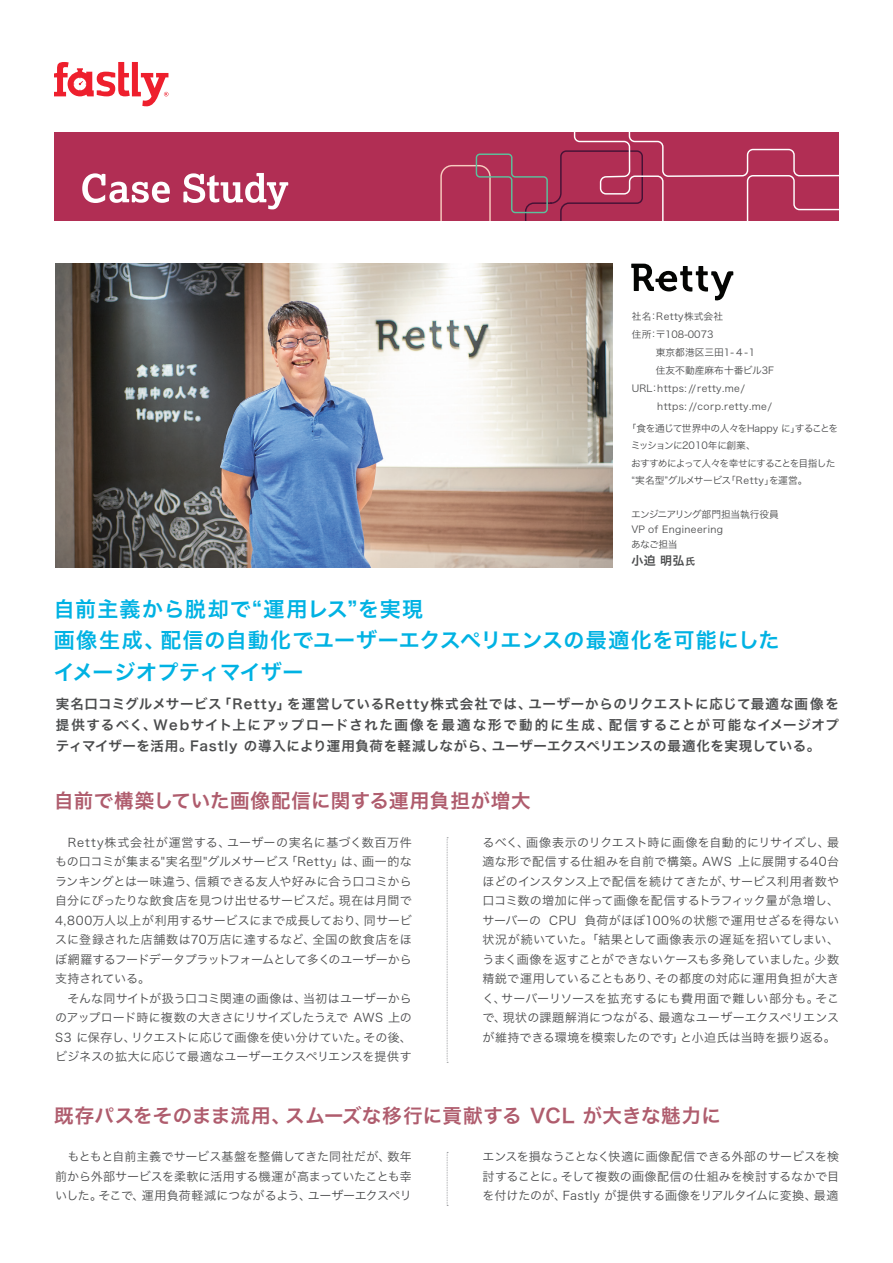
<style>
.page{position:relative;width:893px;height:1263px;background:#fff}
.page>*{position:absolute;margin:0;border:0;box-sizing:border-box;transform-origin:0 0}
.t1{font:21px/31.5px "Hira Kaku Pro N W6";letter-spacing:.025em;color:#00b2e3}
.t2{font:19.5px "Hira Kaku Pro N W6";letter-spacing:.02em;color:#af5c6d}
.t3{font:13.5px/21px "Hira Kaku Pro N W6";letter-spacing:.03em;color:#4b4c4d;text-align:justify}
.t4{font:12px/19.5px "Hira Kaku Pro N W3";color:#4b4c4d;text-align:justify}
.t5{font:12px "Hira Kaku Pro W6";color:#4b4c4d}
.t6{font:9.75px/17.2px "Hira Kaku Pro W3";letter-spacing:-.06em;color:#4b4c4d}
.t7{font:9.75px/15px "Hira Kaku Pro W3";color:#4b4c4d}
.t8{font:9.75px "Hira Kaku Pro W3";letter-spacing:.04em;color:#4b4c4d}
.s1{font-size:9.75px}
</style>
<div class="page">
<img style="left:55px;top:263px;width:557px;height:305px">
<svg style="left:447px;top:837px;width:1px;height:226px"></svg>
<svg style="left:447px;top:1152px;width:1px;height:54px"></svg>
<div style="left:54px;top:132px;width:785px;height:89px;background:#b12e54"></div>
<svg style="left:440px;top:132px;width:399px;height:89px"></svg>
<svg style="left:82px;top:173px;width:206px;height:36px"></svg>
<svg style="left:54px;top:62px;width:114px;height:44px"></svg>
<svg style="left:631px;top:264px;width:102px;height:37px"></svg>
<p class="t8" style="left:632px;top:307px;width:93px">社名：Retty株式会社</p>
<p class="t7" style="left:632px;top:326px;width:96px">住所：〒108-0073 　</p>
<p class="t7" style="left:656px;top:344px;width:101px">東京都港区三田1- 4 -1</p>
<p class="t7" style="left:656px;top:362px;width:120px">住友不動産麻布十番ビル3F</p>
<p class="t8" style="left:632px;top:379px;width:115px">URL：https://retty.me/</p>
<p class="t8" style="left:632px;top:397px;width:142px">　　 https: //corp.retty.me/</p>
<p class="t6" style="left:631px;top:419px;width:209px;text-indent:-4px">「食を通じて世界中の人々をHappy に」することをミッションに2010年に創業、<br>おすすめによって人々を幸せにすることを目指した“実名型”グルメサービス「Retty」を運営。</p>
<p class="t7" style="left:631px;top:506px;width:149px">エンジニアリング部門担当執行役員<br>VP of Engineering<br>あなご担当</p>
<p class="t5" style="left:632px;top:549px;width:65px">小迫 明弘<span class="s1">氏</span></p>
<h1 class="t1" style="left:54px;top:592px;width:727px">自前主義から脱却で“運用レス”を実現<br>画像生成、配信の自動化でユーザーエクスペリエンスの最適化を可能にしたイメージオプティマイザー</h1>
<p class="t3" style="left:56px;top:693px;width:785px">実名口コミグルメサービス「Retty」を運営しているRetty株式会社では、ユーザーからのリクエストに応じて最適な画像を提供するべく、Webサイト上にアップロードされた画像を最適な形で動的に生成、配信することが可能なイメージオプティマイザーを活用。Fastly の導入により運用負荷を軽減しながら、ユーザーエクスペリエンスの最適化を実現している。</p>
<h2 class="t2" style="left:54px;top:783px;width:478px">自前で構築していた画像配信に関する運用負担が増大</h2>
<p class="t4" style="left:55px;top:831px;width:358px;text-align:left">　Retty株式会社が運営する、ユーザーの実名に基づく数百万件もの口コミが集まる"実名型"グルメサービス「Retty」は、画一的なランキングとは一味違う、信頼できる友人や好みに合う口コミから自分にぴったりな飲食店を見つけ出せるサービスだ。現在は月間で4,800万人以上が利用するサービスにまで成長しており、同サービスに登録された店舗数は70万店に達するなど、全国の飲食店をほぼ網羅するフードデータプラットフォームとして多くのユーザーから支持されている。<br>　そんな同サイトが扱う口コミ関連の画像は、当初はユーザーからのアップロード時に複数の大きさにリサイズしたうえで AWS 上のS3 に保存し、リクエストに応じて画像を使い分けていた。その後、ビジネスの拡大に応じて最適なユーザーエクスペリエンスを提供す</p>
<p class="t4" style="left:482px;top:831px;width:358px">るべく、画像表示のリクエスト時に画像を自動的にリサイズし、最適な形で配信する仕組みを自前で構築。AWS 上に展開する40台ほどのインスタンス上で配信を続けてきたが、サービス利用者数や口コミ数の増加に伴って画像を配信するトラフィック量が急増し、サーバーの CPU 負荷がほぼ100％の状態で運用せざるを得ない状況が続いていた。「結果として画像表示の遅延を招いてしまい、うまく画像を返すことができないケースも多発していました。少数精鋭で運用していることもあり、その都度の対応に運用負担が大きく、サーバーリソースを拡充するにも費用面で難しい部分も。そこで、現状の課題解消につながる、最適なユーザーエクスペリエンスが維持できる環境を模索したのです」と小迫氏は当時を振り返る。</p>
<h2 class="t2" style="left:54px;top:1098px;width:668px">既存パスをそのまま流用、スムーズな移行に貢献する VCL が大きな魅力に</h2>
<p class="t4" style="left:55px;top:1146px;width:358px">　もともと自前主義でサービス基盤を整備してきた同社だが、数年前から外部サービスを柔軟に活用する機運が高まっていたことも幸いした。そこで、運用負荷軽減につながるよう、ユーザーエクスペリ</p>
<p class="t4" style="left:482px;top:1146px;width:358px">エンスを損なうことなく快適に画像配信できる外部のサービスを検討することに。そして複数の画像配信の仕組みを検討するなかで目を付けたのが、Fastly が提供する画像をリアルタイムに変換、最適</p>
</div>
